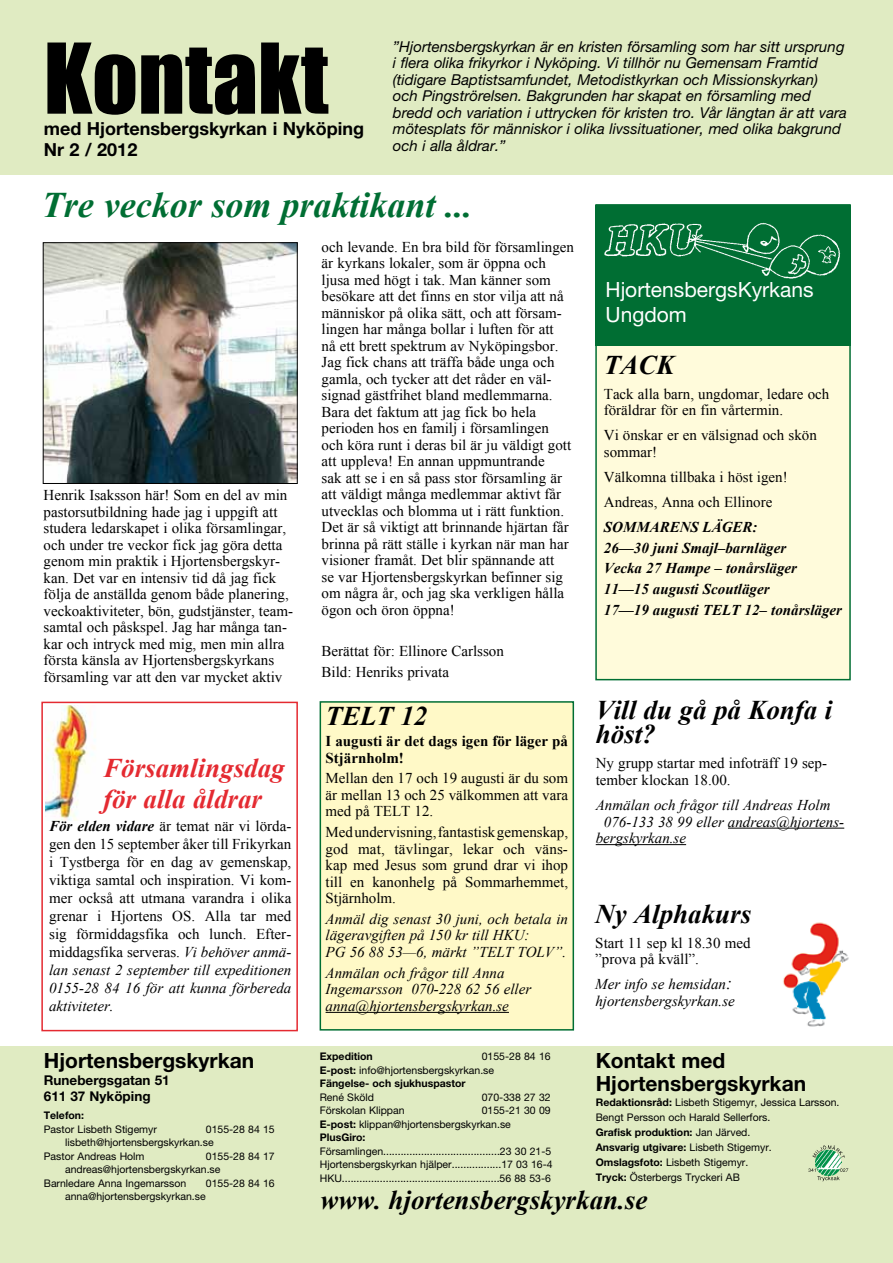
<style>
.page{position:relative;width:893px;height:1263px;background:#fff}
.page>*{position:absolute;margin:0;border:0;box-sizing:border-box;transform-origin:0 0}
.t1{font:90px "Impact";color:#000}
.t2{font:italic 700 36px "Times New Roman";color:#006e33}
.t3{font:italic 700 27px/24px "Times New Roman";color:#000}
.t4{font:italic 700 27px/31.2px "Times New Roman";color:#e42a31}
.t5{font:700 21px/22.5px "Helvetica Neue";color:#000}
.t6{font:21px/25.2px "Helvetica Neue";color:#fff}
.t7{font:700 18px/21px "Helvetica Neue";color:#000}
.t8{font:15px/16.5px "Times New Roman";color:#000}
.t9{font:italic 15px/16.5px "Helvetica Neue";color:#000}
.t10{font:italic 15px/16.5px "Times New Roman";color:#000}
.t11{font:italic 700 15px/20.7px "Times New Roman";color:#000}
.t12{font:700 15px/16.5px "Times New Roman";color:#000}
.t13{font:700 13.5px/16.5px "Helvetica Neue";color:#000}
.t14{font:10.5px/13.5px "Helvetica Neue";color:#000}
.t15{font:700 10.5px "Helvetica Neue";color:#000}
.s1{font-weight:700;font-style:italic}
.s2{font-style:italic}
.s3{font-size:18px}
.s4{font-weight:700}
</style>
<div class="page">
<img style="left:46px;top:706px;width:49px;height:115px">
<div style="left:41px;top:702px;width:257px;height:329px;border:2px solid #e42a31"></div>
<div style="left:0;top:0;width:893px;height:174px;background:#e0ebc2"></div>
<div style="left:595px;top:204px;width:256px;height:476px;background:#fffbdb;border:2px solid #006e33"></div>
<div style="left:595px;top:205px;width:255px;height:140px;background:#006e33"></div>
<img style="left:604px;top:222px;width:237px;height:57px">
<hr style="left:728px;top:828px;width:116px;height:1px;background:#000">
<hr style="left:596px;top:844px;width:90px;height:1px;background:#000">
<div style="left:320px;top:702px;width:253px;height:328px;background:#fff9c7"></div>
<hr style="left:326px;top:1012px;width:183px;height:1px;background:#000">
<div style="left:320px;top:701px;width:254px;height:329px;border:2px solid #006e33"></div>
<img style="left:45px;top:244px;width:251px;height:238px">
<div style="left:43px;top:242px;width:255px;height:242px;border:1px solid #000"></div>
<img style="left:783px;top:922px;width:66px;height:105px">
<div style="left:0;top:1046px;width:893px;height:217px;background:#e0ebc2"></div>
<img style="left:816px;top:1158px;width:25px;height:10px">
<svg style="left:812px;top:1145px;width:33px;height:13px"></svg>
<svg style="left:808px;top:1168px;width:40px;height:13px"></svg>
<h1 class="t1" style="left:44px;top:9px;width:286px">Kontakt</h1>
<p class="t7" style="left:44px;top:117px;width:322px">med Hjortensbergskyrkan i Nyköping<br>Nr 2 / 2012</p>
<p class="t9" style="left:393px;top:38px;width:456px">”Hjortensbergskyrkan är en kristen församling som har sitt ursprung i flera olika frikyrkor i Nyköping. Vi tillhör nu Gemensam Framtid (tidigare Baptistsamfundet, Metodistkyrkan och Missionskyrkan)<br>och Pingströrelsen. Bakgrunden har skapat en församling med bredd och variation i uttrycken för kristen tro. Vår längtan är att vara mötesplats för människor i olika livssituationer, med olika bakgrund och i alla åldrar.”</p>
<h2 class="t2" style="left:42px;top:180px;width:432px">Tre veckor som praktikant ...</h2>
<p class="t8" style="left:44px;top:487px;width:251px">Henrik Isaksson här! Som en del av min pastorsutbildning hade jag i uppgift att studera ledarskapet i olika församlingar, och under tre veckor fick jag göra detta genom min praktik i Hjortensbergskyr&shy;kan. Det var en intensiv tid då jag fick följa de anställda genom både planering, veckoaktiviteter, bön, gudstjänster, team&shy;samtal och påskspel. Jag har många tan&shy;kar och intryck med mig, men min allra första känsla av Hjortensbergskyrkans församling var att den var mycket aktiv</p>
<h3 class="t4" style="left:103px;top:752px;width:183px">Församlingsdag för alla åldrar</h3>
<p class="t8" style="left:49px;top:816px;width:244px;line-height:18px;text-align:justify"><span class="s1">För elden vidare</span> är temat när vi lörda&shy;gen den 15 september åker till Frikyrkan i Tystberga för en dag av gemenskap, viktiga samtal och inspiration. Vi kom&shy;mer också att utmana varandra i olika grenar i Hjortens OS. Alla tar med sig förmiddagsfika och lunch. Efter&shy;middagsfika serveras. <span class="s2">Vi behöver anmä&shy;lan senast 2 september till expeditionen 0155-28 84 16 för att kunna förbereda aktiviteter.</span></p>
<p class="t8" style="left:322px;top:238px;width:254px">och levande. En bra bild för församlingen är kyrkans lokaler, som är öppna och ljusa med högt i tak. Man känner som besökare att det finns en stor vilja att nå människor på olika sätt, och att försam&shy;lingen har många bollar i luften för att<br>nå ett brett spektrum av Nyköpingsbor.<br>Jag fick chans att träffa både unga och gamla, och tycker att det råder en väl&shy;signad gästfrihet bland medlemmarna.<br>Bara det faktum att jag fick bo hela perioden hos en familj i församlingen och köra runt i deras bil är ju väldigt gott att uppleva! En annan uppmuntrande<br>sak att se i en så pass stor församling är att väldigt många medlemmar aktivt får utvecklas och blomma ut i rätt funktion.<br>Det är så viktigt att brinnande hjärtan får brinna på rätt ställe i kyrkan när man har visioner framåt. Det blir spännande att<br>se var Hjortensbergskyrkan befinner sig om några år, och jag ska verkligen hålla ögon och öron öppna!</p>
<p class="t8" style="left:322px;top:641px;width:184px;line-height:20.7px">Berättat för: Ellinore Carlsson<br>Bild: Henriks privata</p>
<h3 class="t3" style="left:326px;top:704px;width:103px">TELT 12</h3>
<p class="t12" style="left:326px;top:732px;width:244px">I augusti är det dags igen för läger på<br>Stjärnholm!</p>
<p class="t8" style="left:326px;top:770px;width:244px;text-align:justify">Mellan den 17 och 19 augusti är du som är mellan 13 och 25 välkommen att vara med på TELT 12.</p>
<p class="t8" style="left:326px;top:824px;width:244px;text-align:justify">Med undervisning, fantastisk gemenskap, god mat, tävlingar, lekar och väns&shy;kap med Jesus som grund drar vi ihop till en kanonhelg på Sommarhemmet, Stjärnholm.</p>
<p class="t10" style="left:326px;top:910px;width:244px">Anmäl dig senast 30 juni, och betala in lägeravgiften på 150 kr till HKU:<br>PG 56 88 53—6, märkt ”TELT TOLV”.</p>
<p class="t10" style="left:326px;top:964px;width:207px">Anmälan och frågor till Anna<br>Ingemarsson 070-228 62 56 eller anna@hjortensbergskyrkan.se</p>
<h3 class="t6" style="left:605px;top:277px;width:210px">HjortensbergsKyrkans<br>Ungdom</h3>
<h3 class="t3" style="left:604px;top:352px;width:72px">TACK</h3>
<p class="t8" style="left:604px;top:385px;width:227px">Tack alla barn, ungdomar, ledare och föräldrar för en fin vårtermin.</p>
<p class="t8" style="left:604px;top:427px;width:215px">Vi önskar er en välsignad och skön sommar!</p>
<p class="t8" style="left:604px;top:464px;width:185px;line-height:25px">Välkomna tillbaka i höst igen!<br>Andreas, Anna och Ellinore</p>
<p class="t11" style="left:604px;top:516px;width:240px">SOMMARENS LÄ GER:<br>26—30 juni Smajl–barnläger<br>Vecka 27 Hampe – tonårsläger<br>11—15 augusti Scoutläger<br>17—19 augusti TELT 12– tonårsläger</p>
<h3 class="t3" style="left:596px;top:698px;width:239px">Vill du gå på Konfa i höst?</h3>
<p class="t8" style="left:596px;top:755px;width:233px">Ny grupp startar med infoträff 19 sep&shy;tember klockan 18.00.</p>
<p class="t10" style="left:596px;top:796px;width:236px">Anmälan och frågor till Andreas Holm</p>
<p class="t10" style="left:604px;top:813px;width:242px">076-133 38 99 eller andreas@hjortens-</p>
<p class="t10" style="left:596px;top:829px;width:92px">bergskyrkan.se</p>
<h3 class="t3" style="left:595px;top:901px;width:157px">Ny Alphakurs</h3>
<p class="t8" style="left:595px;top:934px;width:157px">Start 11 sep kl 18.30 med ”prova på kväll”.</p>
<p class="t10" style="left:595px;top:976px;width:141px">Mer info se hemsidan<span class="s3">: </span>hjortensbergskyrkan.se</p>
<h3 class="t5" style="left:44px;top:1049px;width:212px">Hjortensbergskyrkan</h3>
<p class="t13" style="left:44px;top:1071px;width:127px">Runebergsgatan 51<br>611 37 Nyköping</p>
<p class="t15" style="left:44px;top:1109px;width:42px">Telefon:</p>
<p class="t14" style="left:44px;top:1122px;width:115px">Pastor Lisbeth Stigemyr</p>
<p class="t14" style="left:206px;top:1122px;width:70px">0155-28 84 15</p>
<p class="t14" style="left:65px;top:1135px;width:150px">lisbeth@hjortensbergskyrkan.se</p>
<p class="t14" style="left:44px;top:1149px;width:102px">Pastor Andreas Holm</p>
<p class="t14" style="left:206px;top:1149px;width:70px">0155-28 84 17</p>
<p class="t14" style="left:65px;top:1162px;width:157px">andreas@hjortensbergskyrkan.se</p>
<p class="t14" style="left:44px;top:1176px;width:144px">Barnledare Anna Ingemarsson</p>
<p class="t14" style="left:206px;top:1176px;width:70px">0155-28 84 16</p>
<p class="t14" style="left:65px;top:1189px;width:142px">anna@hjortensbergskyrkan.se</p>
<p class="t15" style="left:320px;top:1050px;width:55px">Expedition</p>
<p class="t14" style="left:320px;top:1049px;width:232px;text-indent:162px">0155-28 84 16<br><span class="s4">E-post:</span> info@hjortensbergskyrkan.se<br><span class="s4">Fängelse- och sjukhuspastor</span></p>
<p class="t14" style="left:320px;top:1090px;width:56px">René Sköld</p>
<p class="t14" style="left:482px;top:1090px;width:70px">070-338 27 32</p>
<p class="t14" style="left:320px;top:1103px;width:86px">Förskolan Klippan</p>
<h3 class="t5" style="left:596px;top:1049px;width:212px">Kontakt med<br>Hjortensbergskyrkan</h3>
<p class="t14" style="left:596px;top:1094px;width:245px;line-height:15px"><span class="s4">Redaktionsråd:</span> Lisbeth Stigemyr, Jessica Larsson.<br>Bengt Persson och Harald Sellerfors.<br><span class="s4">Grafisk produktion:</span> Jan Järved.<br><span class="s4">Ansvarig utgivare:</span> Lisbeth Stigemyr.<br><span class="s4">Omslagsfoto:</span> Lisbeth Stigemyr.<br><span class="s4">Tryck:</span> Österbergs Tryckeri AB</p>
<h3 class="t3" style="left:320px;top:1187px;width:328px">www. hjortensbergskyrkan.se</h3>
<p class="t14" style="left:320px;top:1103px;width:232px;text-indent:162px">0155-21 30 09<br><span class="s4">E-post:</span> klippan@hjortensbergskyrkan.se<br><span class="s4">PlusGiro:</span></p>
<p class="t14" style="left:320px;top:1144px;width:234px">Församlingen........................................23 30 21-5<br>Hjortensbergskyrkan hjälper.................17 03 16-4<br>HKU......................................................56 88 53-6</p>
</div>
